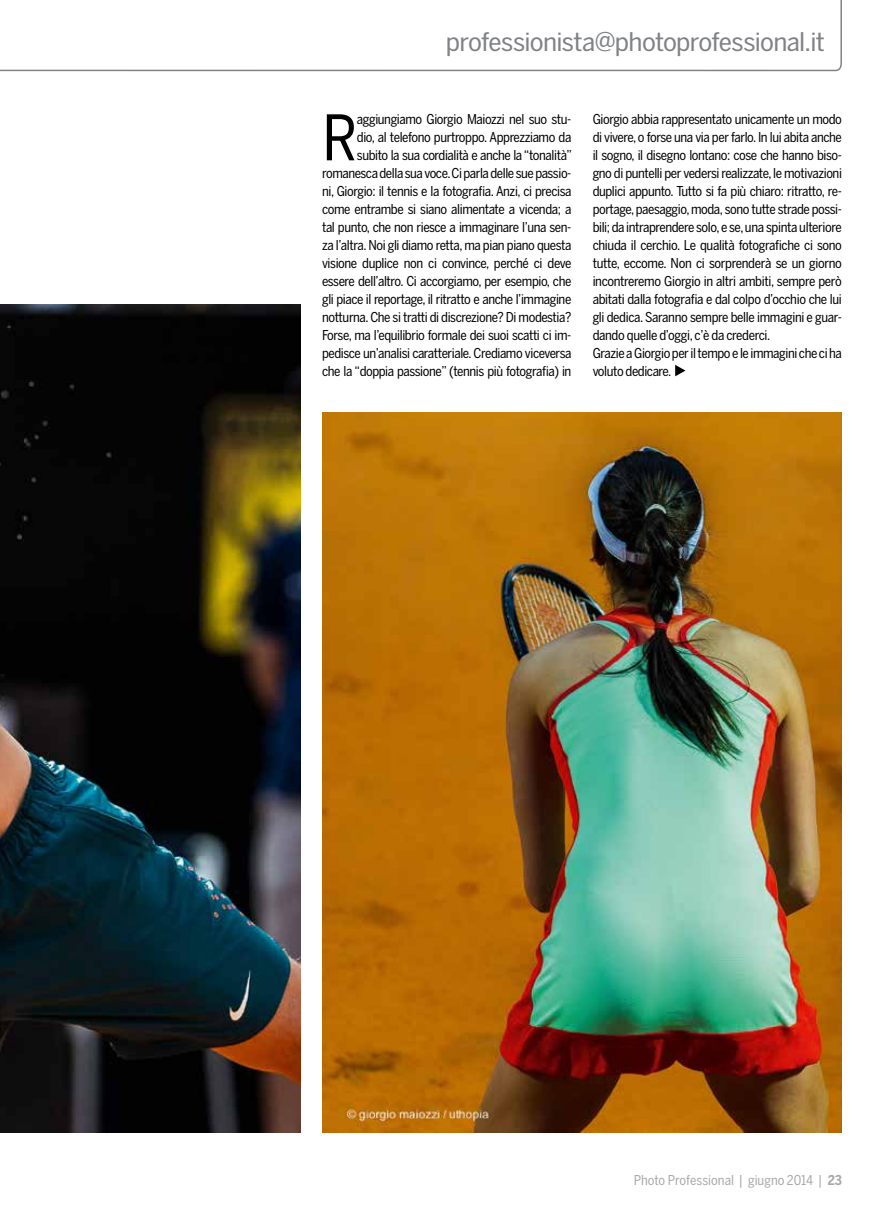
<style>
.page{position:relative;width:893px;height:1212px;background:#fff}
.page>*{position:absolute;margin:0;border:0;box-sizing:border-box;transform-origin:0 0}
.t1{font:62.1px "Benton Sans Cond";color:#000}
.t2{font:25.5px "Benton Sans Cond";letter-spacing:-.025em;color:#808285;scale:1.1 1}
.t3{font:13.5px/18px "Benton Sans Cond";letter-spacing:-.03em;color:#000;text-align:right}
.t4{font:13.5px "Benton Sans Cond";letter-spacing:-.005em;color:#a7a9ac}
.s1{font-weight:700}
</style>
<div class="page">
<svg style="left:0;top:0;width:842px;height:72px"></svg>
<img style="left:0;top:304px;width:300px;height:828px">
<svg style="left:675px;top:365px;width:10px;height:11px"></svg>
<img style="left:322px;top:412px;width:520px;height:720px">
<h2 class="t2" style="left:446px;top:27px;width:346px">professionista@photoprofessional.it</h2>
<p class="t3" style="left:322px;top:110px;width:252px">aggiungiamo Giorgio Maiozzi nel suo stu-<br>dio, al telefono purtroppo. Apprezziamo da<br>subito la sua cordialità e anche la “tonalità” romanesca della sua voce. Ci parla delle sue passio&shy;ni, Giorgio: il tennis e la fotografia. Anzi, ci precisa come entrambe si siano alimentate a vicenda; a tal punto, che non riesce a immaginare l’una sen&shy;za l’altra. Noi gli diamo retta, ma pian piano questa visione duplice non ci convince, perché ci deve essere dell’altro. Ci accorgiamo, per esempio, che gli piace il reportage, il ritratto e anche l’immagine notturna. Che si tratti di discrezione? Di modestia?<br>Forse, ma l’equilibrio formale dei suoi scatti ci im&shy;pedisce un’analisi caratteriale. Crediamo viceversa che la “doppia passione” (tennis più fotografia) in</p>
<p class="t3" style="left:593px;top:110px;width:251px;text-align:left">Giorgio abbia rappresentato unicamente un modo di vivere, o forse una via per farlo. In lui abita anche il sogno, il disegno lontano: cose che hanno biso&shy;gno di puntelli per vedersi realizzate, le motivazioni duplici appunto. Tutto si fa più chiaro: ritratto, re&shy;portage, paesaggio, moda, sono tutte strade possi&shy;bili; da intraprendere solo, e se, una spinta ulteriore chiuda il cerchio. Le qualità fotografiche ci sono tutte, eccome. Non ci sorprenderà se un giorno incontreremo Giorgio in altri ambiti, sempre però abitati dalla fotografia e dal colpo d’occhio che lui gli dedica. Saranno sempre belle immagini e guar&shy;dando quelle d’oggi, c’è da crederci.<br>Grazie a Giorgio per il tempo e le immagini che ci ha voluto dedicare.</p>
<h1 class="t1" style="left:322px;top:102px;width:37px">R</h1>
<p class="t4" style="left:634px;top:1172px;width:210px">Photo Professional | giugno 2014 | <span class="s1">23</span></p>
</div>
